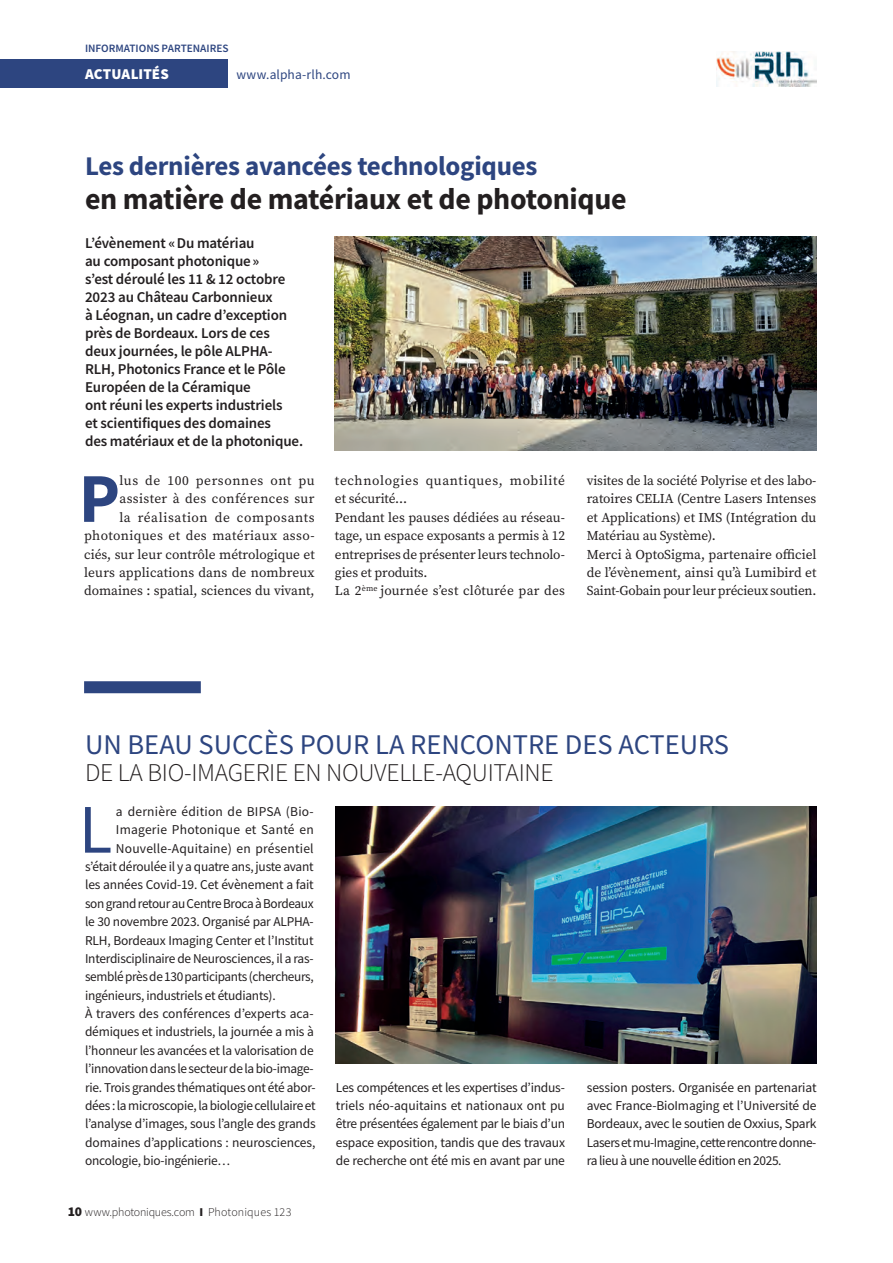
<style>
.page{position:relative;width:893px;height:1263px;background:#fff}
.page>*{position:absolute;margin:0;border:0;box-sizing:border-box;transform-origin:0 0}
.acut1_texte_lettrine{font:700 69.9px "Source Sans Pro";color:#2d4580}
.actu_3_lettrine{font:69.45px "Source Sans Pro";color:#2d4580}
.actu1_titre_2{font:700 30px "Source Sans Pro";letter-spacing:-.01em;color:#231f20}
.actu_3_titre_1{font:28.5px "Source Sans Pro";color:#2d4580}
.actu1_titre_1{font:700 27px "Source Sans Pro";letter-spacing:-.01em;color:#2d4580}
.actu_3_titre_2{font:300 25.5px "Source Sans Pro";letter-spacing:-.01em;color:#231f20}
.actu_1_chapeau{font:600 15px/18px "Source Sans Pro";letter-spacing:-.01em;color:#231f20}
.t1{font:900 15px "Source Sans Pro";letter-spacing:.005em;color:#fff}
.actu_3_texte{font:13.5px/18.3px "Source Sans Pro";letter-spacing:-.02em;color:#231f20;text-align:justify}
.actu_1_texte_courant{font:13.5px/18.3px "Source Serif Pro";letter-spacing:-.01em;color:#231f20;text-align:justify}
.actu_3_lettrine-2{font:13.5px "Source Sans Pro";letter-spacing:-.02em;color:#231f20}
.acut1_texte_lettrine-2{font:13.5px/18.5px "Source Serif Pro";letter-spacing:.025em;color:#231f20;text-align:right}
.actu_3_lettrine-3{font:13.5px "Source Sans Pro";letter-spacing:.015em;color:#231f20}
.acut1_texte_lettrine-3{font:13.5px/18.5px "Source Serif Pro";letter-spacing:.05em;color:#231f20}
.actu_1_texte_courant-2{font:13.5px "Source Serif Pro";letter-spacing:.015em;color:#231f20}
.actu_3_lettrine-4{font:13.5px "Source Sans Pro";letter-spacing:.02em;color:#231f20}
.t2{font:13.5px "Source Sans Pro";letter-spacing:.005em;color:#2d4580}
.t3{font:300 12px "Source Sans Pro";letter-spacing:.005em;color:#231f20}
.t4{font:600 11.25px "Source Sans Pro";color:#2d4580}
.s1{font-weight:900;font-size:13.5px}
.s2{font-weight:900}
</style>
<div class="page">
<div style="left:0;top:59px;width:228px;height:29px;background:#2d4580"></div>
<div style="left:84px;top:681px;width:117px;height:12px;background:#2d4580"></div>
<img style="left:335px;top:236px;width:481px;height:214px">
<img style="left:336px;top:806px;width:480px;height:257px">
<img style="left:716px;top:52px;width:100px;height:34px">
<p class="t4" style="left:85px;top:41px;width:145px">INFORMATIONS PARTENAIRES</p>
<p class="t1" style="left:85px;top:64px;width:85px">ACTUALITÉS</p>
<p class="t2" style="left:236px;top:66px;width:116px">www.alpha-rlh.com</p>
<p class="actu1_titre_1" style="left:85px;top:147px;width:454px">Les dernières avancées technologiques</p>
<p class="actu1_titre_2" style="left:85px;top:179px;width:543px">en matière de matériaux et de photonique</p>
<p class="actu_1_chapeau" style="left:85px;top:234px;width:220px">L’évènement «Du matériau<br>au composant photonique»<br>s’est déroulé les 11 &amp; 12 octobre<br>2023 au Château Carbonnieux<br>à Léognan, un cadre d’exception près de Bordeaux. Lors de ces deux journées, le pôle ALPHA-<br>RLH, Photonics France et le Pôle<br>Européen de la Céramique<br>ont réuni les experts industriels<br>et scientifiques des domaines<br>des matériaux et de la photonique.</p>
<p class="acut1_texte_lettrine-2" style="left:84px;top:471px;width:232px">lus de 100 personnes ont pu assister à des conférences sur<br>la réalisation de composants photoniques et des matériaux asso&shy;ciés, sur leur contrôle métrologique et leurs applications dans de nombreux domaines : spatial, sciences du vivant,</p>
<p class="acut1_texte_lettrine-3" style="left:335px;top:471px;width:231px">technologies quantiques, mobilité et sécurité…</p>
<p class="acut1_texte_lettrine" style="left:79px;top:451px;width:43px">P</p>
<p class="actu_1_texte_courant" style="left:335px;top:508px;width:232px">Pendant les pauses dédiées au réseau&shy;tage, un espace exposants a permis à 12 entreprises de présenter leurs technolo&shy;gies et produits.</p>
<p class="actu_1_texte_courant-2" style="left:335px;top:582px;width:231px">La 2<sup>ème</sup> journée s’est clôturée par des</p>
<p class="actu_1_texte_courant" style="left:587px;top:471px;width:231px">visites de la société Polyrise et des labo&shy;ratoires CELIA (Centre Lasers Intenses et Applications) et IMS (Intégration du Matériau au Système).</p>
<p class="actu_1_texte_courant" style="left:587px;top:545px;width:231px">Merci à OptoSigma, partenaire officiel de l’évènement, ainsi qu’à Lumibird et Saint-Gobain pour leur précieux soutien.</p>
<p class="actu_3_titre_1" style="left:85px;top:727px;width:646px">UN BEAU SUCCÈS POUR LA RENCONTRE DES ACTEURS</p>
<p class="actu_3_titre_2" style="left:85px;top:757px;width:470px">DE LA BIO-IMAGERIE EN NOUVELLE-AQUITAINE</p>
<p class="actu_3_lettrine" style="left:79px;top:785px;width:35px">L</p>
<p class="actu_3_lettrine-3" style="left:116px;top:803px;width:199px">a dernière édition de BIPSA (Bio-</p>
<p class="actu_3_lettrine-4" style="left:116px;top:821px;width:199px">Imagerie Photonique et Santé en</p>
<p class="actu_3_lettrine-3" style="left:116px;top:839px;width:199px">Nouvelle-Aquitaine) en présentiel</p>
<p class="actu_3_lettrine-2" style="left:85px;top:858px;width:230px">s’était déroulée il y a quatre ans, juste avant</p>
<p class="actu_3_lettrine-2" style="left:85px;top:876px;width:230px">les années Covid-19. Cet évènement a fait</p>
<p class="actu_3_lettrine-2" style="left:85px;top:895px;width:230px">son grand retour au Centre Broca à Bordeaux</p>
<p class="actu_3_lettrine-2" style="left:85px;top:913px;width:230px">le 30 novembre 2023. Organisé par ALPHA-</p>
<p class="actu_3_lettrine-2" style="left:85px;top:931px;width:230px">RLH, Bordeaux Imaging Center et l’Institut</p>
<p class="actu_3_lettrine-2" style="left:85px;top:950px;width:230px">Interdisciplinaire de Neurosciences, il a ras-</p>
<p class="actu_3_lettrine-2" style="left:85px;top:968px;width:230px">semblé près de 130 participants (chercheurs,</p>
<p class="actu_3_lettrine-2" style="left:85px;top:986px;width:192px">ingénieurs, industriels et étudiants).</p>
<p class="actu_3_texte" style="left:85px;top:1004px;width:232px;text-align:left">À travers des conférences d’experts aca&shy;démiques et industriels, la journée a mis à l’honneur les avancées et la valorisation de l’innovation dans le secteur de la bio-image&shy;rie. Trois grandes thématiques ont été abor&shy;dées : la microscopie, la biologie cellulaire et l’analyse d’images, sous l’angle des grands domaines d’applications : neurosciences, oncologie, bio-ingénierie…</p>
<p class="t3" style="left:68px;top:1205px;width:225px"><span class="s1">10</span> www.photoniques.com <span class="s2">I</span> Photoniques 123</p>
<p class="actu_3_texte" style="left:336px;top:1078px;width:231px">Les compétences et les expertises d’indus&shy;triels néo-aquitains et nationaux ont pu être présentées également par le biais d’un espace exposition, tandis que des travaux de recherche ont été mis en avant par une</p>
<p class="actu_3_texte" style="left:587px;top:1078px;width:231px">session posters. Organisée en partenariat avec France-BioImaging et l’Université de Bordeaux, avec le soutien de Oxxius, Spark Lasers et mu-Imagine, cette rencontre donne&shy;ra lieu à une nouvelle édition en 2025.</p>
</div>
